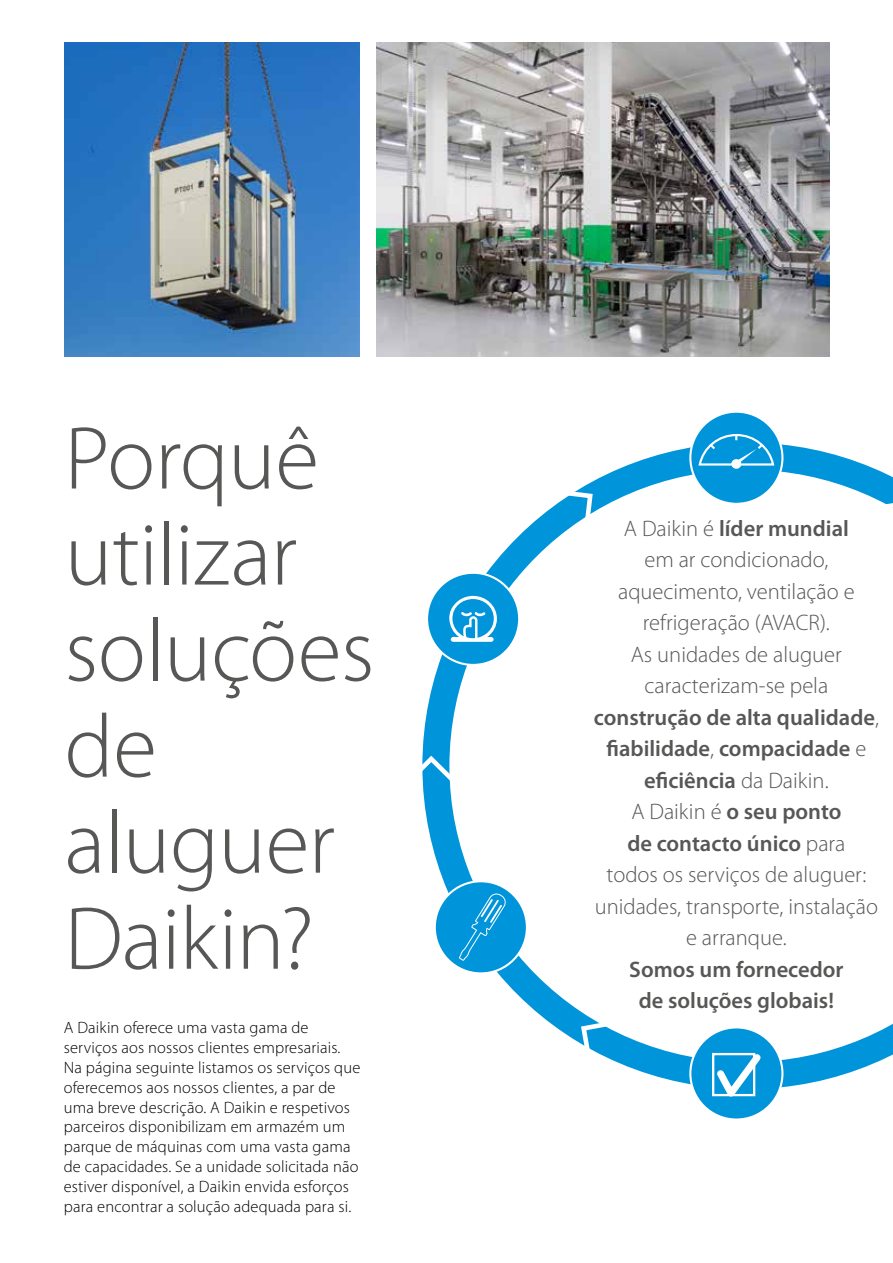
<style>
.page{position:relative;width:893px;height:1263px;background:#fff}
.page>*{position:absolute;margin:0;border:0;box-sizing:border-box;transform-origin:0 0}
.t1{font:300 90px/96px "Myriad Pro";letter-spacing:-.01em;color:#575756}
.t2{font:300 22.5px/31.5px "Myriad Pro";color:#575756;text-align:center}
.t3{font:600 22.5px/31.5px "Myriad Pro";color:#575756;text-align:center}
.t4{font:300 16.5px/19.8px "Myriad Pro";letter-spacing:.01em;color:#000}
.s1{font-weight:600}
</style>
<div class="page">
<svg style="left:422px;top:444px;width:471px;height:644px"></svg>
<img style="left:65px;top:42px;width:295px;height:314px">
<img style="left:377px;top:42px;width:452px;height:314px">
<div style="left:427px;top:573px;width:92px;height:92px;background:#0095db;border-radius:50%"></div>
<div style="left:426px;top:572px;width:94px;height:94px;border:2px solid #fff;border-radius:50%"></div>
<svg style="left:449px;top:596px;width:48px;height:46px"></svg>
<div style="left:435px;top:881px;width:92px;height:92px;background:#0095db;border-radius:50%"></div>
<div style="left:434px;top:880px;width:94px;height:94px;border:2px solid #fff;border-radius:50%"></div>
<svg style="left:459px;top:893px;width:47px;height:68px"></svg>
<div style="left:690px;top:1027px;width:92px;height:92px;background:#0095db;border-radius:50%"></div>
<div style="left:689px;top:1026px;width:94px;height:94px;border:2px solid #fff;border-radius:50%"></div>
<svg style="left:712px;top:1052px;width:49px;height:45px"></svg>
<div style="left:690px;top:412px;width:92px;height:92px;background:#0095db;border-radius:50%"></div>
<div style="left:689px;top:411px;width:94px;height:94px;border:2px solid #fff;border-radius:50%"></div>
<div style="left:731px;top:459px;width:10px;height:10px;border:2px solid #fff;border-radius:50%"></div>
<svg style="left:697px;top:432px;width:79px;height:35px"></svg>
<svg style="left:875px;top:469px;width:18px;height:44px"></svg>
<svg style="left:578px;top:1018px;width:39px;height:44px"></svg>
<svg style="left:422px;top:752px;width:36px;height:33px"></svg>
<svg style="left:557px;top:487px;width:38px;height:43px"></svg>
<svg style="left:890px;top:1004px;width:3px;height:45px"></svg>
<h1 class="t1" style="left:65px;top:412px;width:311px">Porquê utilizar soluções de aluguer<br>Daikin?</h1>
<p class="t4" style="left:64px;top:1018px;width:298px">A Daikin oferece uma vasta gama de serviços aos nossos clientes empresariais.<br>Na página seguinte listamos os serviços que oferecemos aos nossos clientes, a par de uma breve descrição. A Daikin e respetivos parceiros disponibilizam em armazém um parque de máquinas com uma vasta gama de capacidades. Se a unidade solicitada não estiver disponível, a Daikin envida esforços para encontrar a solução adequada para si.</p>
<p class="t2" style="left:594px;top:513px;width:287px">A Daikin é <span class="s1">líder mundial<br></span>em ar condicionado, aquecimento, ventilação e refrigeração (AVACR).<br>As unidades de aluguer caracterizam-se pela <span class="s1">construção de alta qualidade</span>, <span class="s1">fiabilidade</span>, <span class="s1">compacidade</span> e <span class="s1">eficiência</span> da Daikin.<br>A Daikin é <span class="s1">o seu ponto<br>de contacto único</span> para<br>todos os serviços de aluguer: unidades, transporte, instalação e arranque.</p>
<h2 class="t3" style="left:629px;top:953px;width:216px">Somos um fornecedor de soluções globais!</h2>
</div>
